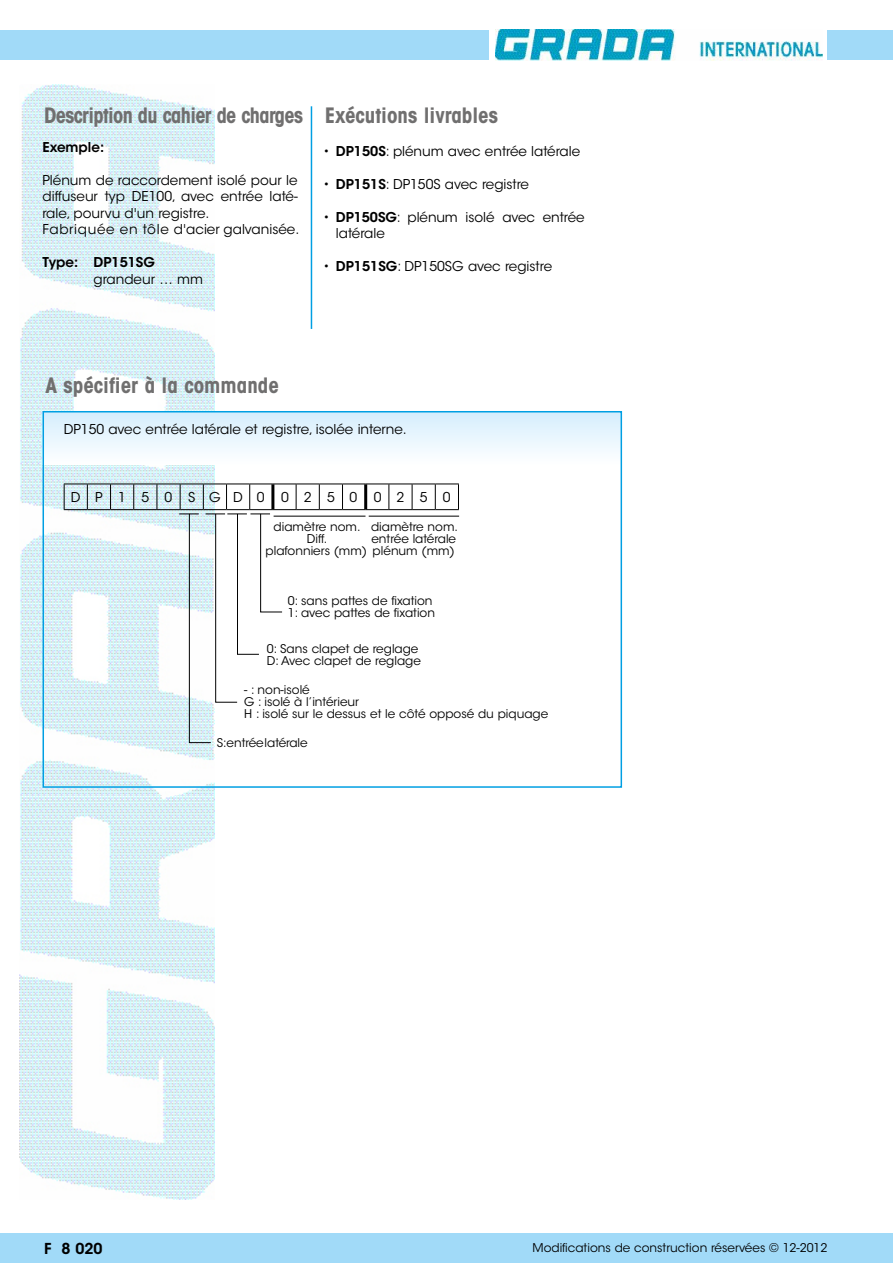
<style>
.page{position:relative;width:893px;height:1263px;background:#fff}
.page>*{position:absolute;margin:0;border:0;box-sizing:border-box;transform-origin:0 0}
.t1{font:700 condensed 21px "ITC Avant Garde Std";letter-spacing:-.03em;color:#706f6f}
.t2{font:700 condensed 21px "ITC Avant Garde Std";color:#706f6f}
.t3{font:600 15px "ITC Avant Garde Std";color:#000}
.t4{font:13.5px/16.5px "ITC Avant Garde Std";color:#000}
.t5{font:600 13.5px "ITC Avant Garde Std";color:#000}
.t6{font:13.5px "ITC Avant Garde Std";letter-spacing:1.14em;color:#000}
.t7{font:12px/12px "ITC Avant Garde Std";color:#000}
.s1{font-weight:600}
</style>
<div class="page">
<img style="left:20px;top:84px;width:194px;height:1116px">
<div style="left:0;top:30px;width:893px;height:30px;background:#a1daf8"></div>
<div style="left:0;top:1233px;width:893px;height:30px;background:#a1daf8"></div>
<div style="left:489px;top:23px;width:338px;height:45px;background:#fff"></div>
<img style="left:495px;top:29px;width:327px;height:31px">
<div style="left:43px;top:412px;width:578px;height:52px;background:linear-gradient(to bottom,#d5eefd,#fdfeff)"></div>
<div style="left:43px;top:411px;width:579px;height:377px;border:2px solid #009fe3"></div>
<hr style="left:311px;top:106px;width:1px;height:223px;background:#009fe3">
<svg style="left:64px;top:484px;width:395px;height:259px"></svg>
<h1 class="t1" style="left:44px;top:102px;width:456px">Description du cahier de charges Exécutions livrables</h1>
<p class="t5" style="left:43px;top:138px;width:63px">Exemple:</p>
<p class="t4" style="left:43px;top:172px;width:258px">Plénum de raccordement isolé pour le diffuseur typ DE100, avec entrée laté&shy;rale, pourvu d'un registre.<br>Fabriquée en tôle d'acier galvanisée.</p>
<p class="t5" style="left:43px;top:254px;width:114px">Type: DP151SG</p>
<p class="t4" style="left:94px;top:271px;width:111px">grandeur … mm</p>
<p class="t4" style="left:323px;top:143px;width:259px">• <span class="s1">DP150S</span>: plénum avec entrée latérale</p>
<p class="t4" style="left:323px;top:176px;width:207px">• <span class="s1">DP151S</span>: DP150S avec registre</p>
<p class="t4" style="left:336px;top:209px;width:250px;text-indent:-13px">• <span class="s1">DP150SG</span>: plénum isolé avec entrée latérale</p>
<p class="t4" style="left:323px;top:258px;width:230px">• <span class="s1">DP151SG</span>: DP150SG avec registre</p>
<h1 class="t2" style="left:46px;top:372px;width:235px">A spécifier à la commande</h1>
<p class="t4" style="left:64px;top:421px;width:345px">DP150 avec entrée latérale et registre, isolée interne.</p>
<p class="t6" style="left:71px;top:489px;width:381px">DP150SGD002500250</p>
<p class="t7" style="left:266px;top:521px;width:103px;text-align:center">diamètre nom.<br>Diff.<br>plafonniers (mm)</p>
<p class="t7" style="left:371px;top:521px;width:88px">diamètre nom. entrée latérale plénum (mm)</p>
<p class="t7" style="left:288px;top:595px;width:149px">0: sans pattes de fixation<br>1: avec pattes de fixation</p>
<p class="t7" style="left:267px;top:643px;width:155px">0: Sans clapet de reglage<br>D: Avec clapet de reglage</p>
<p class="t7" style="left:244px;top:684px;width:306px">- : non-isolé<br>G : isolé à l’intérieur<br>H : isolé sur le dessus et le côté opposé du piquage</p>
<p class="t7" style="left:217px;top:736px;width:92px">S: entrée latérale</p>
<p class="t3" style="left:44px;top:1239px;width:60px">F 8 020</p>
<p class="t7" style="left:533px;top:1242px;width:296px">Modifications de construction réservées © 12-2012</p>
</div>
